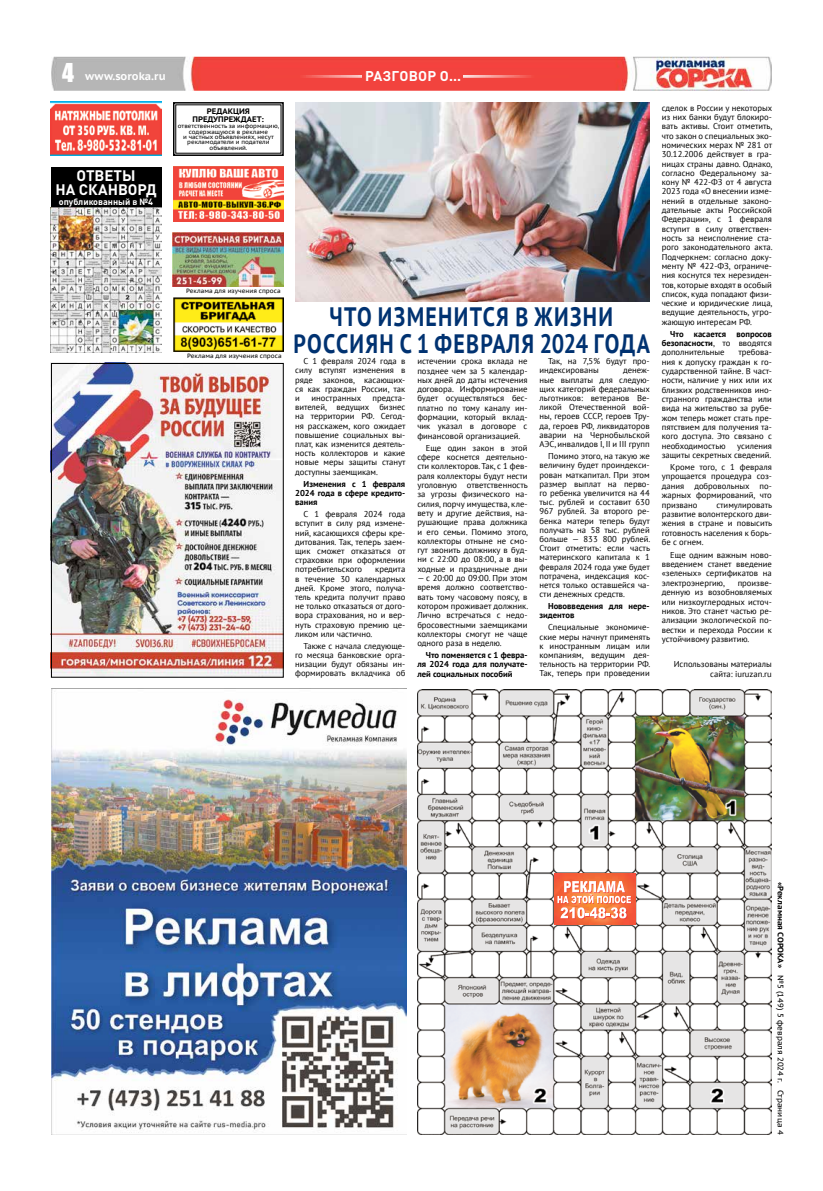
<style>
.page{position:relative;width:823px;height:1191px;background:#fff}
.page>*{position:absolute;margin:0;border:0;box-sizing:border-box;transform-origin:0 0}
.t1{font:700 26.6px "PT Sans";letter-spacing:.06em;color:#003271;scale:.82 1}
.t2{font:700 15.1px/14px "DIN Pro";color:#fff;text-align:center}
.t3{font:700 14px "DIN Pro";letter-spacing:.02em;color:#fff}
.t4{font:700 11px "PT Sans Caption";color:#fff}
.t5{font:700 9px "DIN Pro";color:#fff}
.t6{font:8.5px/9.3px "PT Sans";color:#000;text-align:justify}
.t7{font:700 8.5px/9.2px "PT Sans";color:#000;text-align:justify}
.t8{font:8px "PT Sans Caption";color:#000}
.t9{font:700 8px/8px "PT Sans Caption";color:#000;text-align:center}
.t10{font:6.2px "PT Sans Caption";color:#000}
.t11{font:6px/5.3px "PT Sans Caption";color:#000;text-align:center}
.s1{font-family:"Impact";font-weight:400;font-size:23.9px}
.s2{font-weight:400}
.s3{font-weight:700}
</style>
<div class="page">
<img style="left:51px;top:57px;width:720px;height:34px">
<img style="left:463px;top:76px;width:105px;height:1px">
<img style="left:265px;top:76px;width:96px;height:1px">
<img style="left:51px;top:688px;width:355px;height:446px">
<img style="left:417px;top:689px;width:354px;height:445px">
<svg style="left:554px;top:873px;width:80px;height:51px"></svg>
<img style="left:173px;top:298px;width:110px;height:54px">
<img style="left:53px;top:365px;width:228px;height:310px">
<div style="left:51px;top:363px;width:232px;height:314px;border:1px solid #000"></div>
<svg style="left:173px;top:102px;width:111px;height:54px"></svg>
<img style="left:295px;top:102px;width:354px;height:199px">
<div style="left:51px;top:168px;width:110px;height:39px;background:#000"></div>
<img style="left:51px;top:208px;width:110px;height:144px">
<img style="left:173px;top:167px;width:111px;height:54px">
<img style="left:51px;top:102px;width:111px;height:54px">
<img style="left:173px;top:232px;width:110px;height:55px">
<p class="t4" style="left:62px;top:69px;width:105px"><span class="s1">4</span> www.soroka.ru</p>
<h3 class="t3" style="left:365px;top:64px;width:97px">РАЗГОВОР О...</h3>
<h2 class="t2" style="left:55px;top:166px;width:103px">ОТВЕТЫ<br>НА СКАНВОРД</h2>
<p class="t5" style="left:59px;top:194px;width:96px">опубликованный в №4</p>
<p class="t9" style="left:192px;top:107px;width:73px">РЕДАКЦИЯ<br>ПРЕДУПРЕЖДАЕТ:</p>
<p class="t11" style="left:178px;top:124px;width:103px">ответственность за информацию, содержащуюся в рекламе<br>и частных объявлениях, несут рекламодатели и податели объявлений.</p>
<p class="t10" style="left:186px;top:286px;width:96px">Реклама для изучения спроса</p>
<p class="t10" style="left:187px;top:352px;width:96px">Реклама для изучения спроса</p>
<h1 class="t1" style="left:329px;top:299px;width:347px">ЧТО ИЗМЕНИТСЯ В ЖИЗНИ</h1>
<h1 class="t1" style="left:293px;top:326px;width:436px">РОССИЯН С 1 ФЕВРАЛЯ 2024 ГОДА</h1>
<p class="t6" style="left:295px;top:356px;width:112px;text-indent:9px">С 1 февраля 2024 года в силу вступят изменения в ряде законов, касающих&shy;ся как граждан России, так и</p>
<p class="t6" style="left:295px;top:393px;width:112px;text-indent:77px">предста&shy;вителей, ведущих бизнес на территории РФ. Сегод&shy;ня расскажем, кого ожидает повышение социальных вы&shy;плат, как изменится деятель&shy;ность коллекторов и какие новые меры защиты станут доступны заемщикам.</p>
<p class="t7" style="left:295px;top:479px;width:112px;text-indent:9px">Изменения с 1 февраля 2024 года в сфере кредито&shy;вания</p>
<p class="t6" style="left:295px;top:509px;width:112px;text-indent:9px">С 1 февраля 2024 года вступит в силу ряд измене&shy;ний, касающихся сферы кре&shy;дитования. Так, теперь заем&shy;щик сможет отказаться от страховки при оформлении потребительского</p>
<p class="t6" style="left:311px;top:393px;width:51px">иностранных</p>
<p class="t6" style="left:295px;top:564px;width:112px;text-indent:80px">кредита в течение 30 календарных дней. Кроме этого, получа&shy;тель кредита получит право не только отказаться от дого&shy;вора страхования, но и вер&shy;нуть страховую премию це&shy;ликом или частично.</p>
<p class="t6" style="left:295px;top:641px;width:112px;text-indent:9px">Также с начала следующе&shy;го месяца банковские орга&shy;низации будут обязаны ин&shy;формировать вкладчика об</p>
<p class="t6" style="left:417px;top:356px;width:112px">истечении срока вклада не позднее чем за 5 календар&shy;ных дней до даты истечения договора. Информирование будет осуществляться бес&shy;платно по тому каналу ин&shy;формации, который вклад&shy;чик указал в договоре с финансовой организацией.</p>
<p class="t6" style="left:417px;top:443px;width:112px;text-indent:9px">Еще один закон в этой сфере коснется деятельно&shy;сти коллекторов. Так, с 1 фев&shy;раля коллекторы будут нести уголовную ответственность за угрозы физического на&shy;силия, порчу имущества, кле&shy;вету и другие действия, на&shy;рушающие права должника и его семьи. Помимо этого, коллекторы отныне не смо&shy;гут звонить должнику в буд&shy;ни с 22:00 до 08:00, а в вы&shy;ходные и праздничные дни</p>
<p class="t6" style="left:417px;top:573px;width:112px">— с 20:00 до 09:00. При этом время должно соответство&shy;вать тому часовому поясу, в котором проживает должник.<br>Лично встречаться с недо&shy;бросовестными заемщиками коллекторы смогут не чаще одного раза в неделю.</p>
<p class="t7" style="left:417px;top:650px;width:112px;text-indent:9px">Что поменяется с 1 февра&shy;ля 2024 года для получате&shy;лей социальных пособий</p>
<p class="t6" style="left:539px;top:356px;width:112px;text-indent:9px">Так, на 7,5% будут про&shy;индексированы</p>
<p class="t6" style="left:539px;top:366px;width:112px;text-indent:83px">денеж&shy;ные выплаты для следую&shy;щих категорий федеральных льготников: ветеранов Ве&shy;ликой Отечественной вой&shy;ны, героев СССР, героев Тру&shy;да, героев РФ, ликвидаторов аварии на Чернобыльской АЭС, инвалидов I, II и III групп</p>
<p class="t6" style="left:539px;top:451px;width:112px;text-indent:9px">Помимо этого, на такую же величину будет проиндекси&shy;рован маткапитал. При этом размер выплат на перво&shy;го ребенка увеличится на 44 тыс. рублей и составит 630<br>967 рублей. За второго ре&shy;бенка матери теперь будут получать на 58 тыс. рублей больше — 833 800 рублей.<br>Стоит отметить: если часть материнского капитала к 1 февраля 2024 года уже будет потрачена, индексация кос&shy;нется только оставшейся ча&shy;сти денежных средств.</p>
<p class="t7" style="left:539px;top:601px;width:112px;text-indent:9px">Нововведения для нере&shy;зидентов</p>
<p class="t6" style="left:539px;top:622px;width:112px;text-indent:9px">Специальные экономиче&shy;ские меры начнут применять к иностранным лицам или компаниям, ведущим дея&shy;тельность на территории РФ.<br>Так, теперь при проведении</p>
<p class="t6" style="left:661px;top:103px;width:112px">сделок в России у некоторых из них банки будут блокиро&shy;вать активы. Стоит отметить, что закон о специальных эко&shy;номических мерах № 281 от 30.12.2006 действует в гра&shy;ницах страны давно. Однако, согласно Федеральному за&shy;кону № 422-ФЗ от 4 августа 2023 года «О внесении изме&shy;нений в отдельные законо&shy;дательные акты Российской Федерации», с 1 февраля вступит в силу ответствен&shy;ность за неисполнение ста&shy;рого законодательного акта.<br>Подчеркнем: согласно доку&shy;менту № 422-ФЗ, ограниче&shy;ния коснутся тех нерезиден&shy;тов, которые входят в особый список, куда попадают физи&shy;ческие и юридические лица, ведущие деятельность, угро&shy;жающую интересам РФ.</p>
<p class="t7" style="left:661px;top:329px;width:112px;text-indent:9px">Что касается вопросов безопасности<span class="s2">, то вводятся дополнительные</span></p>
<p class="t6" style="left:661px;top:348px;width:112px;text-indent:77px">требова&shy;ния к допуску граждан к го&shy;сударственной тайне. В част&shy;ности, наличие у них или их близких родственников ино&shy;странного гражданства или вида на жительство за рубе&shy;жом теперь может стать пре&shy;пятствием для получения та&shy;кого доступа. Это связано с необходимостью</p>
<p class="t6" style="left:661px;top:441px;width:112px;text-align:right">усиления<br>защиты секретных сведений.</p>
<p class="t6" style="left:661px;top:462px;width:112px;text-indent:9px">Кроме того, с 1 февраля упрощается процедура соз&shy;дания добровольных по&shy;жарных формирований, что призвано</p>
<p class="t6" style="left:661px;top:500px;width:112px;text-indent:55px">стимулировать развитие волонтерского дви&shy;жения в стране и повысить готовность населения к борь&shy;бе с огнем.</p>
<p class="t6" style="left:661px;top:549px;width:112px;text-indent:9px">Еще одним важным ново&shy;введением станет введение «зеленых» сертификатов на электроэнергию,</p>
<p class="t6" style="left:661px;top:578px;width:112px;text-indent:76px">произве&shy;денную из возобновляемых или низкоуглеродных источ&shy;ников. Это станет частью ре&shy;ализации экологической по&shy;вестки и перехода России к устойчивому развитию.</p>
<p class="t6" style="left:673px;top:659px;width:100px;line-height:9.6px;text-align:right">Использованы материалы сайта: iuruzan.ru</p>
<p class="t8" style="left:785px;top:881px;width:254px;rotate:90deg"><span class="s3">«Рекламная СОРОКА»</span> №5 (149) 5 февраля 2024 г. Страница 4</p>
</div>
